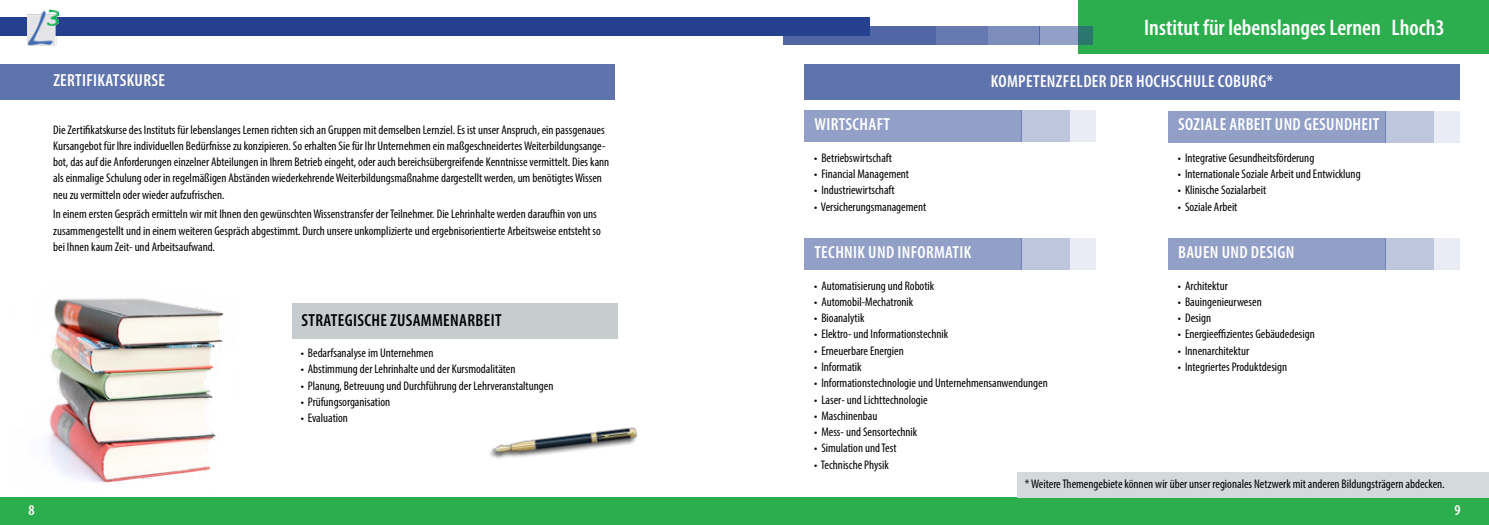
<style>
.page{position:relative;width:1489px;height:525px;background:#fff}
.page>*{position:absolute;margin:0;border:0;box-sizing:border-box;transform-origin:0 0}
.t1{font:600 condensed 22.5px "Myriad Pro";color:#fff}
.t2{font:600 condensed 17.5px "Myriad Pro";letter-spacing:.02em;color:#fff}
.t3{font:600 condensed 17.5px "Myriad Pro";letter-spacing:.02em;color:#000}
.t4{font:600 condensed 15px "Myriad Pro";color:#fff}
.t5{font:condensed 12.5px/16.2px "Myriad Pro";color:#000}
</style>
<div class="page">
<div style="left:0;top:497px;width:744px;height:27px;background:#2dae4e"></div>
<div style="left:744px;top:497px;width:744px;height:27px;background:#2dae4e"></div>
<div style="left:1077px;top:0;width:411px;height:54px;background:#2dae4e"></div>
<div style="left:0;top:18px;width:606px;height:18px;background:#25408f"></div>
<div style="left:783px;top:27px;width:153px;height:18px;background:#5066a5"></div>
<div style="left:936px;top:27px;width:51px;height:18px;background:#6679b0"></div>
<div style="left:987px;top:27px;width:52px;height:18px;background:#7c8cbb"></div>
<svg style="left:1039px;top:27px;width:53px;height:18px"></svg>
<div style="left:606px;top:18px;width:263px;height:18px;background:#25408f"></div>
<img style="left:28px;top:10px;width:30px;height:35px">
<div style="left:1017px;top:472px;width:471px;height:25px;background:#d4d9dc"></div>
<div style="left:0;top:64px;width:614px;height:35px;background:#5f73ad"></div>
<div style="left:292px;top:303px;width:325px;height:35px;background:#c7cccf"></div>
<div style="left:804px;top:64px;width:655px;height:35px;background:#5f73ad"></div>
<div style="left:1021px;top:110px;width:49px;height:32px;background:#bec6dd"></div>
<div style="left:804px;top:110px;width:217px;height:32px;background:#929fc7"></div>
<div style="left:1070px;top:110px;width:26px;height:32px;background:#e9ecf4"></div>
<div style="left:1384px;top:111px;width:49px;height:32px;background:#bec6dd"></div>
<div style="left:1167px;top:111px;width:217px;height:32px;background:#929fc7"></div>
<div style="left:1433px;top:111px;width:26px;height:32px;background:#e9ecf4"></div>
<div style="left:1021px;top:237px;width:49px;height:32px;background:#bec6dd"></div>
<div style="left:804px;top:237px;width:217px;height:32px;background:#929fc7"></div>
<div style="left:1070px;top:237px;width:26px;height:32px;background:#e9ecf4"></div>
<div style="left:1384px;top:237px;width:49px;height:32px;background:#bec6dd"></div>
<div style="left:1167px;top:237px;width:217px;height:32px;background:#929fc7"></div>
<div style="left:1433px;top:237px;width:26px;height:32px;background:#e9ecf4"></div>
<img style="left:46px;top:298px;width:178px;height:185px">
<img style="left:489px;top:427px;width:149px;height:32px">
<h2 class="t2" style="left:53px;top:70px;width:113px">ZERTIFIKATSKU RSE</h2>
<p class="t5" style="left:53px;top:121px;width:557px">Die Zertifikatskurse des Instituts für lebenslanges Lernen richten sich an Gruppen mit demselben Lernziel. Es ist unser Anspruch, ein passgenaues Kursangebot für Ihre individuellen Bedürfnisse zu konzipieren. So erhalten Sie für Ihr Unternehmen ein maßgeschneidertes Weiterbildungsange&shy;bot, das auf die Anforderungen einzelner Abteilungen in Ihrem Betrieb eingeht, oder auch bereichsübergreifende Kenntnisse vermittelt. Dies kann als einmalige Schulung oder in regelmäßigen Abständen wiederkehrende Weiterbildungsmaßnahme dargestellt werden, um benötigtes Wissen neu zu vermitteln oder wieder aufzufrischen.</p>
<p class="t5" style="left:53px;top:206px;width:549px">In einem ersten Gespräch ermitteln wir mit Ihnen den gewünschten Wissenstransfer der Teilnehmer. Die Lehrinhalte werden daraufhin von uns zusammengestellt und in einem weiteren Gespräch abgestimmt. Durch unsere unkomplizierte und ergebnisorientierte Arbeitsweise entsteht so bei Ihnen kaum Zeit- und Arbeitsaufwand.</p>
<h2 class="t3" style="left:301px;top:309px;width:202px">STRATEGISCHE ZUSAMMENARBEIT</h2>
<p class="t5" style="left:301px;top:344px;width:134px">• Bedarfsanalyse im Unternehmen</p>
<p class="t5" style="left:301px;top:361px;width:216px">• Abstimmung der Lehrinhalte und der Kursmodalitäten</p>
<p class="t5" style="left:301px;top:377px;width:254px">• Planung, Betreuung und Durchführung der Lehrveranstaltungen</p>
<p class="t5" style="left:301px;top:393px;width:91px">• Prüfungsorganisation</p>
<p class="t5" style="left:301px;top:409px;width:49px">• Evaluation</p>
<h1 class="t1" style="left:1144px;top:13px;width:302px">INSTITUT FÜR LEBENSLANGES LERNEN LHOCH3</h1>
<h2 class="t2" style="left:990px;top:70px;width:284px">KOMPETENZFELDER DER HOCHSCHULE COBURG*</h2>
<h2 class="t2" style="left:814px;top:113px;width:77px">WIRTSCHAFT</h2>
<h2 class="t2" style="left:1177px;top:113px;width:203px">SOZIALE ARBEIT UND GESUNDHEIT</h2>
<p class="t5" style="left:814px;top:149px;width:79px">• Betriebswirtschaft</p>
<p class="t5" style="left:814px;top:166px;width:96px">• Financial Management</p>
<p class="t5" style="left:814px;top:182px;width:82px">• Industriewirtschaft</p>
<p class="t5" style="left:814px;top:198px;width:114px">• Versicherungsmanagement</p>
<p class="t5" style="left:1177px;top:149px;width:138px">• Integrative Gesundheitsförderung</p>
<p class="t5" style="left:1177px;top:166px;width:184px">• Internationale Soziale Arbeit und Entwicklung</p>
<p class="t5" style="left:1177px;top:182px;width:90px">• Klinische Sozialarbeit</p>
<p class="t5" style="left:1177px;top:198px;width:61px">• Soziale Arbeit</p>
<h2 class="t2" style="left:814px;top:241px;width:152px">TECHNIK UND INFORMATIK</h2>
<h2 class="t2" style="left:1177px;top:241px;width:118px">BAUEN UND DESIGN</h2>
<p class="t5" style="left:814px;top:277px;width:122px">• Automatisierung und Robotik</p>
<p class="t5" style="left:814px;top:293px;width:101px">• Automobil-Mechatronik</p>
<p class="t5" style="left:814px;top:309px;width:52px">• Bioanalytik</p>
<p class="t5" style="left:814px;top:326px;width:135px">• Elektro- und Informationstechnik</p>
<p class="t5" style="left:814px;top:342px;width:91px">• Erneuerbare Energien</p>
<p class="t5" style="left:814px;top:358px;width:49px">• Informatik</p>
<p class="t5" style="left:814px;top:374px;width:235px">• Informationstechnologie und Unternehmensanwendungen</p>
<p class="t5" style="left:814px;top:391px;width:115px">• Laser- und Lichttechnologie</p>
<p class="t5" style="left:814px;top:407px;width:65px">• Maschinenbau</p>
<p class="t5" style="left:814px;top:423px;width:105px">• Mess- und Sensortechnik</p>
<p class="t5" style="left:814px;top:439px;width:84px">• Simulation und Test</p>
<p class="t5" style="left:814px;top:456px;width:76px">• Technische Physik</p>
<p class="t5" style="left:1177px;top:277px;width:51px">• Architektur</p>
<p class="t5" style="left:1177px;top:293px;width:85px">• Bauingenieurwesen</p>
<p class="t5" style="left:1177px;top:309px;width:35px">• Design</p>
<p class="t5" style="left:1177px;top:326px;width:138px">• Energieeffizientes Gebäudedesign</p>
<p class="t5" style="left:1177px;top:342px;width:73px">• Innenarchitektur</p>
<p class="t5" style="left:1177px;top:358px;width:111px">• Integriertes Produktdesign</p>
<p class="t5" style="left:1024px;top:475px;width:421px">* Weitere Themengebiete können wir über unser regionales Netzwerk mit anderen Bildungsträgern abdecken.</p>
<p class="t4" style="left:28px;top:500px;width:8px">8</p>
<p class="t4" style="left:1454px;top:500px;width:8px">9</p>
</div>
